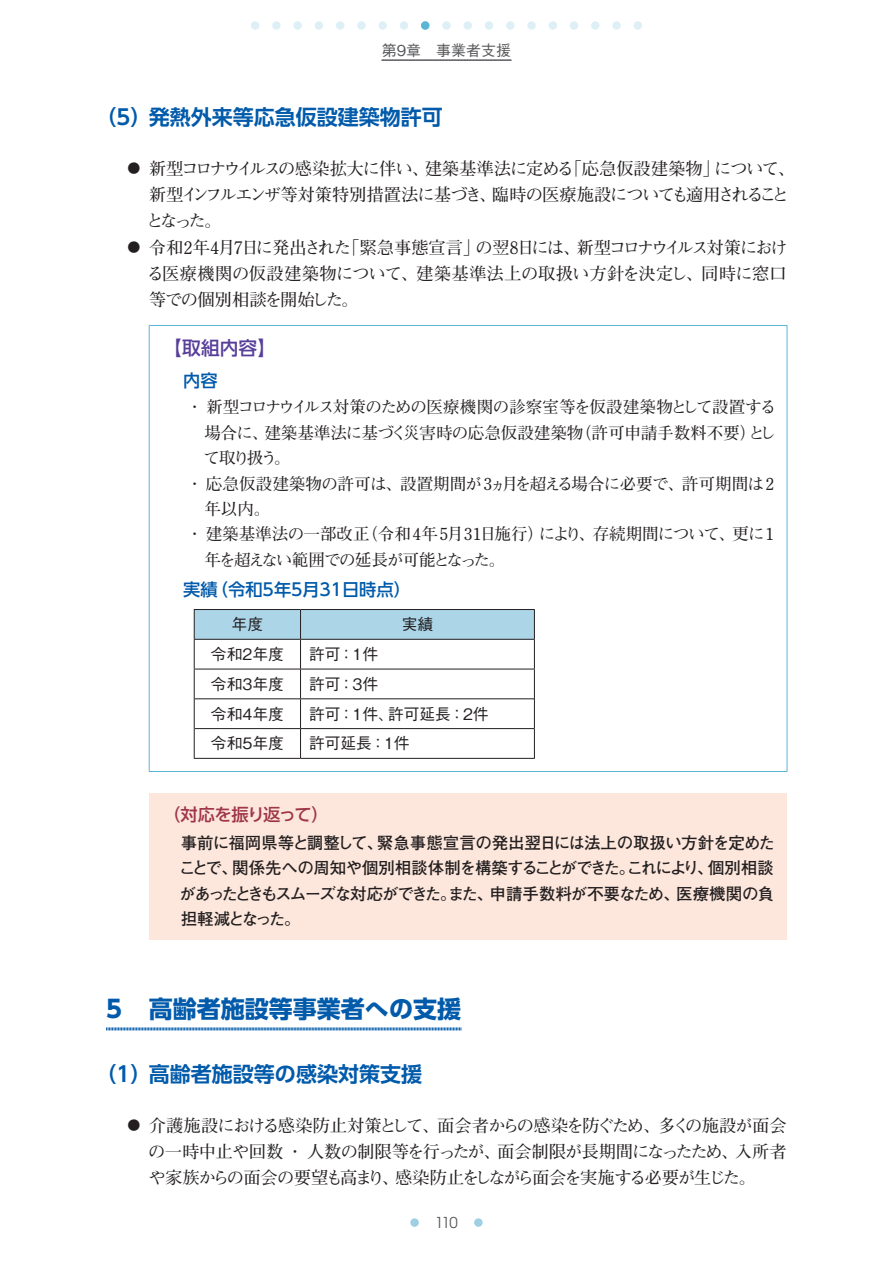
<style>
.page{position:relative;width:893px;height:1263px;background:#fff}
.page>*{position:absolute;margin:0;border:0;box-sizing:border-box;transform-origin:0 0}
.t1{font:700 24px "UD Shin Go Pro";color:#015aaa}
.t2{font:700 21px "UD Shin Go Pro De";color:#015aaa}
.t3{font:500 18.75px "UD Shin Go Pro";color:#573e99}
.t4{font:700 17.25px/26.2px "Futo Min A101 Upr";letter-spacing:-.045em;color:#231f20;text-align:justify}
.t5{font:500 17.25px "UD Shin Go NT Pro";color:#015aaa}
.t6{font:500 17.25px "UD Shin Go Pro";letter-spacing:-.08em;color:#9f364a}
.t7{font:700 16.5px/25.5px "Futo Go B101 Upr";letter-spacing:-.075em;color:#231f20;text-align:justify}
.t8{font:700 16.5px "Futo Min A101 Upr";letter-spacing:-.015em;color:#231f20}
.t9{font:700 16.5px "Futo Min A101 Upr";letter-spacing:-.035em;color:#231f20}
.t10{font:700 16.5px "Futo Min A101 Upr";letter-spacing:.005em;color:#231f20}
.t11{font:700 16.5px "Futo Min A101 Upr";letter-spacing:-.09em;color:#231f20}
.t12{font:500 15.75px "Gothic BBB Upr";color:#231f20}
.t13{font:500 15px "Gothic BBB Upr";color:#57585a}
.t14{font:15px "Avant Garde";color:#57585a}
.s1{font-size:12.9px}
</style>
<div class="page">
<div style="left:251px;top:21px;width:8px;height:9px;background:#def0f6;border-radius:50%"></div>
<svg style="left:272px;top:21px;width:9px;height:9px"></svg>
<svg style="left:293px;top:21px;width:9px;height:9px"></svg>
<div style="left:315px;top:21px;width:8px;height:9px;background:#def0f6;border-radius:50%"></div>
<div style="left:336px;top:21px;width:8px;height:9px;background:#def0f6;border-radius:50%"></div>
<svg style="left:357px;top:21px;width:9px;height:9px"></svg>
<div style="left:378px;top:21px;width:9px;height:9px;background:#def0f6;border-radius:50%"></div>
<div style="left:400px;top:21px;width:8px;height:9px;background:#def0f6;border-radius:50%"></div>
<svg style="left:442px;top:21px;width:9px;height:9px"></svg>
<div style="left:463px;top:21px;width:9px;height:9px;background:#def0f6;border-radius:50%"></div>
<div style="left:485px;top:21px;width:8px;height:9px;background:#def0f6;border-radius:50%"></div>
<div style="left:506px;top:21px;width:8px;height:9px;background:#def0f6;border-radius:50%"></div>
<svg style="left:527px;top:21px;width:9px;height:9px"></svg>
<div style="left:549px;top:21px;width:8px;height:9px;background:#def0f6;border-radius:50%"></div>
<div style="left:570px;top:21px;width:8px;height:9px;background:#def0f6;border-radius:50%"></div>
<svg style="left:591px;top:21px;width:9px;height:9px"></svg>
<svg style="left:612px;top:21px;width:9px;height:9px"></svg>
<div style="left:634px;top:21px;width:8px;height:9px;background:#def0f6;border-radius:50%"></div>
<div style="left:474px;top:1218px;width:9px;height:9px;background:#9ecfe5;border-radius:50%"></div>
<div style="left:410px;top:1218px;width:9px;height:9px;background:#9ecfe5;border-radius:50%"></div>
<div style="left:421px;top:21px;width:8px;height:9px;background:#59b6d5;border-radius:50%"></div>
<svg style="left:382px;top:59px;width:130px;height:2px"></svg>
<svg style="left:106px;top:1027px;width:355px;height:4px"></svg>
<hr style="left:149px;top:326px;width:1px;height:445px;background:#59b6d5">
<hr style="left:149px;top:325px;width:638px;height:1px;background:#59b6d5">
<hr style="left:787px;top:326px;width:1px;height:445px;background:#59b6d5">
<hr style="left:149px;top:771px;width:638px;height:1px;background:#59b6d5">
<svg style="left:194px;top:609px;width:341px;height:149px"></svg>
<hr style="left:195px;top:698px;width:106px;height:1px;background:#231f20">
<hr style="left:301px;top:698px;width:233px;height:1px;background:#231f20">
<hr style="left:195px;top:728px;width:106px;height:1px;background:#231f20">
<hr style="left:301px;top:728px;width:233px;height:1px;background:#231f20">
<hr style="left:194px;top:758px;width:107px;height:1px;background:#231f20">
<hr style="left:301px;top:758px;width:234px;height:1px;background:#231f20">
<div style="left:149px;top:793px;width:638px;height:147px;background:#fde7dc"></div>
<p class="t13" style="left:382px;top:38px;width:131px">第9章　事業者支援</p>
<p class="t2" style="left:96px;top:100px;width:349px">（5）発熱外来等応急仮設建築物許可</p>
<p class="t4" style="left:146px;top:154px;width:650px;text-align:left;text-indent:-19px"><span class="s1">●</span> 新型コロナウイルスの感染拡大に伴い、建築基準法に定める「応急仮設建築物」について、新型インフルエンザ等対策特別措置法に基づき、臨時の医療施設についても適用されることとなった。</p>
<p class="t4" style="left:147px;top:233px;width:642px;text-indent:-19px"><span class="s1">●</span> 令和2年4月7日に発出された「緊急事態宣言」の翌8日には、新型コロナウイルス対策における医療機関の仮設建築物について、建築基準法上の取扱い方針を決定し、同時に窓口等での個別相談を開始した。</p>
<p class="t3" style="left:163px;top:332px;width:115px">【取組内容】</p>
<p class="t5" style="left:183px;top:367px;width:36px">内容</p>
<p class="t9" style="left:186px;top:394px;width:591px">・新型コロナウイルス対策のための医療機関の診察室等を仮設建築物として設置する</p>
<p class="t8" style="left:204px;top:419px;width:573px">場合に、建築基準法に基づく災害時の応急仮設建築物（許可申請手数料不要）とし</p>
<p class="t8" style="left:204px;top:445px;width:89px">て取り扱う。</p>
<p class="t10" style="left:186px;top:470px;width:589px">・応急仮設建築物の許可は、設置期間が3ヵ月を超える場合に必要で、許可期間は2</p>
<p class="t8" style="left:204px;top:496px;width:67px">年以内。</p>
<p class="t8" style="left:186px;top:521px;width:589px">・建築基準法の一部改正（令和4年5月31日施行）により、存続期間について、更に1</p>
<p class="t11" style="left:204px;top:547px;width:302px">年を超えない範囲での延長が可能となった。</p>
<p class="t5" style="left:183px;top:576px;width:229px">実績（令和5年5月31日時点）</p>
<p class="t12" style="left:232px;top:612px;width:33px">年度</p>
<p class="t12" style="left:402px;top:612px;width:33px">実績</p>
<p class="t12" style="left:211px;top:642px;width:74px">令和2年度</p>
<p class="t12" style="left:309px;top:642px;width:71px">許可：1件</p>
<p class="t12" style="left:211px;top:671px;width:74px">令和3年度</p>
<p class="t12" style="left:309px;top:671px;width:71px">許可：3件</p>
<p class="t12" style="left:211px;top:701px;width:74px">令和4年度</p>
<p class="t12" style="left:309px;top:701px;width:181px">許可：1件、許可延長：2件</p>
<p class="t12" style="left:211px;top:731px;width:74px">令和5年度</p>
<p class="t12" style="left:309px;top:731px;width:102px">許可延長：1件</p>
<p class="t6" style="left:163px;top:800px;width:167px">（対応を振り返って）</p>
<p class="t7" style="left:179px;top:829px;width:597px">事前に福岡県等と調整して、緊急事態宣言の発出翌日には法上の取扱い方針を定めたことで、関係先への周知や個別相談体制を構築することができた。これにより、個別相談があったときもスムーズな対応ができた。また、申請手数料が不要なため、医療機関の負担軽減となった。</p>
<h1 class="t1" style="left:106px;top:990px;width:356px">5 高齢者施設等事業者への支援</h1>
<p class="t2" style="left:96px;top:1057px;width:328px">（1）高齢者施設等の感染対策支援</p>
<p class="t4" style="left:148px;top:1111px;width:640px;text-indent:-21px"><span class="s1">●</span> 介護施設における感染防止対策として、面会者からの感染を防ぐため、多くの施設が面会の一時中止や回数・人数の制限等を行ったが、面会制限が長期間になったため、入所者や家族からの面会の要望も高まり、感染防止をしながら面会を実施する必要が生じた。</p>
<p class="t14" style="left:435px;top:1214px;width:24px">110</p>
</div>
